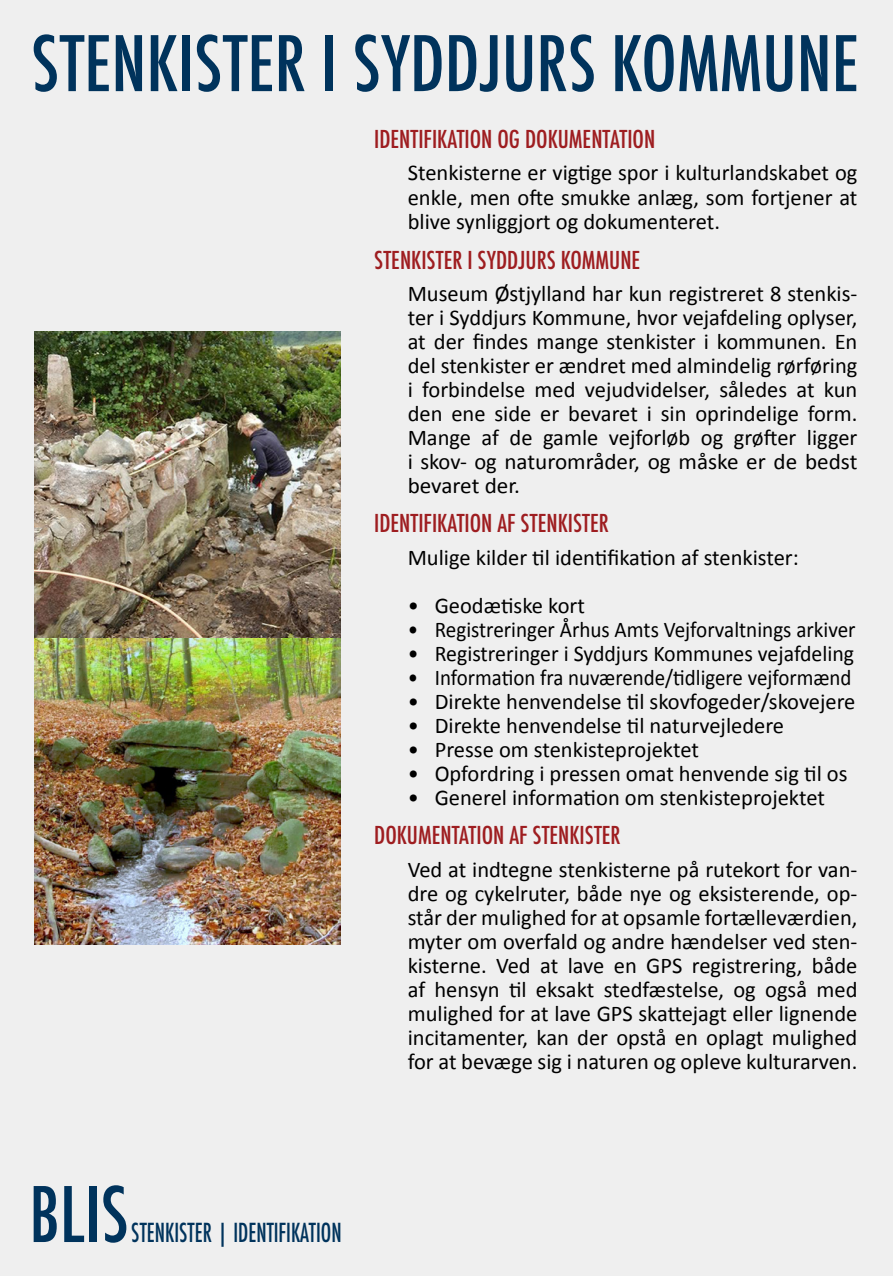
<style>
.page{position:relative;width:893px;height:1276px;background:#efefef}
.page>*{position:absolute;margin:0;border:0;box-sizing:border-box;transform-origin:0 0}
.t1{font:500 condensed 74.25px "Futura";color:#00335c}
.t2{font:500 condensed 25.5px "Futura";color:#00335c;scale:.86 1}
.t3{font:500 condensed 24px "Futura";color:#9e1d20}
.t4{font:22.5px/24px "Calibri";color:#000;text-align:justify}
.t5{font:22.5px "Calibri";color:#000;scale:.94 1}
.t6{font:22.5px "Calibri";color:#000;scale:.93 1}
</style>
<div class="page">
<img style="left:34px;top:332px;width:306px;height:612px">
<h1 class="t1" style="left:31px;top:16px;width:829px">STENKISTER I SYDDJURS KOMMUNE</h1>
<p class="t3" style="left:374px;top:123px;width:283px">IDENTIFIKATION OG DOKUMENTATION</p>
<p class="t4" style="left:408px;top:161px;width:451px">Stenkisterne er vigtige spor i kulturlandskabet og enkle, men ofte smukke anlæg, som fortjener at blive synliggjort og dokumenteret.</p>
<p class="t3" style="left:374px;top:245px;width:268px">STENKISTER I SYDDJURS KOMMUNE</p>
<p class="t4" style="left:408px;top:281px;width:451px">Museum Østjylland har kun registreret 8 stenkis&shy;ter i Syddjurs Kommune, hvor vejafdeling oplyser, at der findes mange stenkister i kommunen. En del stenkister er ændret med almindelig rørføring i forbindelse med vejudvidelser, således at kun den ene side er bevaret i sin oprindelige form.<br>Mange af de gamle vejforløb og grøfter ligger i skov- og naturområder, og måske er de bedst bevaret der.</p>
<p class="t3" style="left:374px;top:507px;width:236px">IDENTIFIKATION AF STENKISTER</p>
<p class="t4" style="left:408px;top:545px;width:393px">Mulige kilder til identifikation af stenkister:</p>
<p class="t4" style="left:408px;top:593px;width:179px">• Geodætiske kort</p>
<p class="t5" style="left:408px;top:615px;width:478px">• Registreringer Århus Amts Vejforvaltnings arkiver</p>
<p class="t4" style="left:408px;top:641px;width:448px">• Registreringer i Syddjurs Kommunes vejafdeling</p>
<p class="t6" style="left:408px;top:663px;width:479px">• Information fra nuværende/tidligere vejformænd</p>
<p class="t4" style="left:408px;top:689px;width:449px">• Direkte henvendelse til skovfogeder/skovejere</p>
<p class="t4" style="left:408px;top:713px;width:378px">• Direkte henvendelse til naturvejledere</p>
<p class="t4" style="left:408px;top:737px;width:293px">• Presse om stenkisteprojektet</p>
<p class="t4" style="left:408px;top:761px;width:441px">• Opfordring i pressen omat henvende sig til os</p>
<p class="t4" style="left:408px;top:785px;width:419px">• Generel information om stenkisteprojektet</p>
<p class="t3" style="left:374px;top:820px;width:248px">DOKUMENTATION AF STENKISTER</p>
<h1 class="t1" style="left:29px;top:1167px;width:101px">BLIS</h1>
<p class="t2" style="left:131px;top:1216px;width:246px">STENKISTER | IDENTIFIKATION</p>
<p class="t4" style="left:408px;top:857px;width:451px">Ved at indtegne stenkisterne på rutekort for van&shy;dre og cykelruter, både nye og eksisterende, op&shy;står der mulighed for at opsamle fortælleværdien, myter om overfald og andre hændelser ved sten&shy;kisterne. Ved at lave en GPS registrering, både af hensyn til eksakt stedfæstelse, og også med mulighed for at lave GPS skattejagt eller lignende incitamenter, kan der opstå en oplagt mulighed for at bevæge sig i naturen og opleve kulturarven.</p>
</div>
